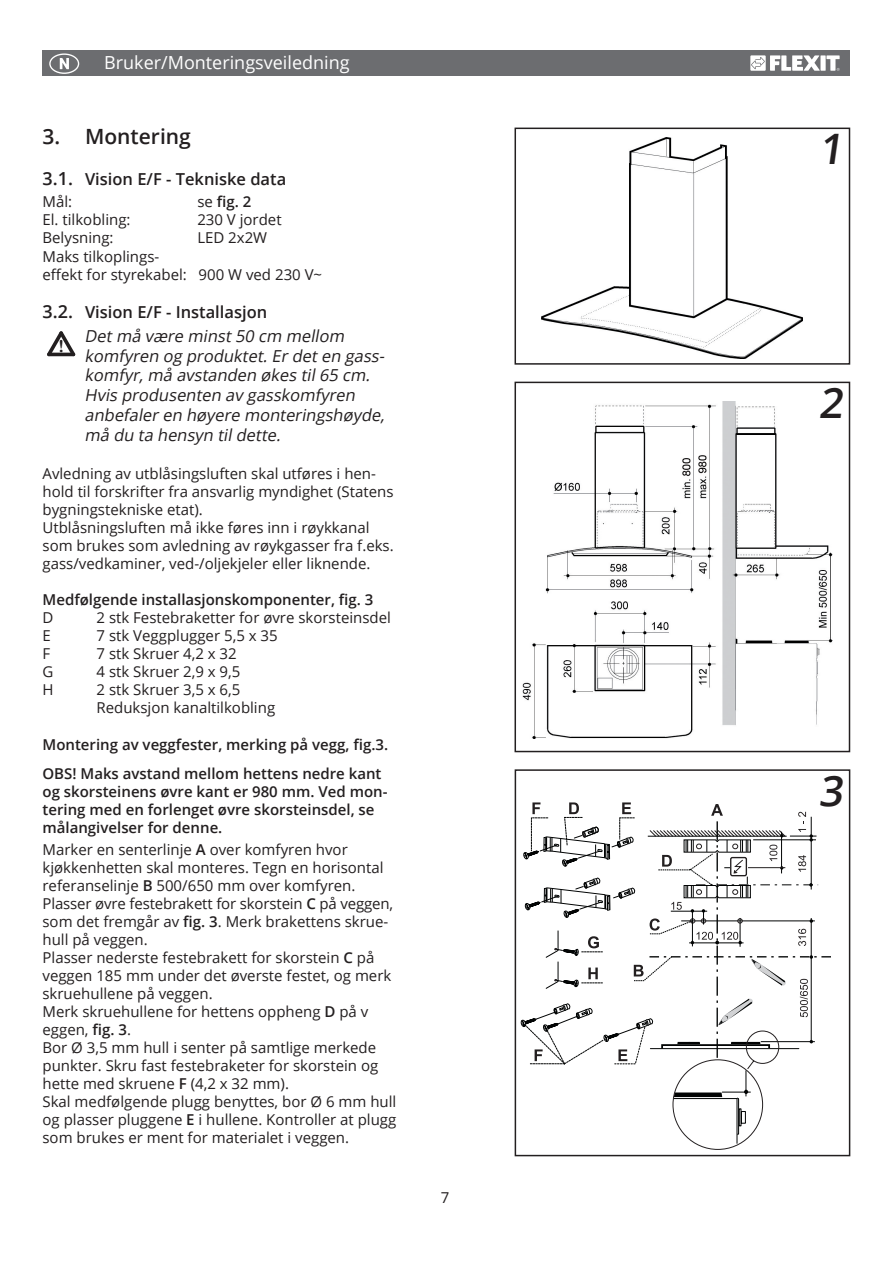
<style>
.page{position:relative;width:893px;height:1263px;background:#fff}
.page>*{position:absolute;margin:0;border:0;box-sizing:border-box;transform-origin:0 0}
.t1{font:600 42px "Open Sans";color:#231f20}
.t2{font:600 21px "Open Sans";color:#231f20}
.t3{font:700 18.9px "Garamond";color:#231f20}
.t4{font:18px "Open Sans";color:#fff}
.t5{font:italic 16.5px/19.8px "Open Sans";color:#231f20}
.t6{font:600 16.5px "Open Sans";color:#231f20}
.t7{font:15px/18px "Open Sans";color:#231f20}
.t8{font:600 15px/18px "Open Sans";color:#231f20}
.s1{font-size:18px}
.s2{font-weight:400}
.s3{font-weight:600;font-style:normal;font-size:18px}
.s4{font-weight:600;font-style:normal}
.s5{font-weight:600}
</style>
<div class="page">
<div style="left:515px;top:769px;width:335px;height:387px;border:2px solid #231f20"></div>
<img style="left:541px;top:138px;width:262px;height:220px">
<img style="left:522px;top:401px;width:311px;height:338px">
<hr style="left:737px;top:1098px;width:1px;height:46px;background:#020404">
<svg style="left:521px;top:802px;width:310px;height:332px"></svg>
<div style="left:514px;top:128px;width:336px;height:237px;border:2px solid #231f20"></div>
<div style="left:514px;top:382px;width:336px;height:370px;border:2px solid #231f20"></div>
<svg style="left:47px;top:331px;width:29px;height:26px"></svg>
<div style="left:43px;top:50px;width:807px;height:26px;background:#6c6d70"></div>
<div style="left:820px;top:55px;width:6px;height:16px;background:#fff"></div>
<svg style="left:826px;top:55px;width:14px;height:16px"></svg>
<svg style="left:750px;top:55px;width:70px;height:16px"></svg>
<div style="left:49px;top:53px;width:30px;height:21px;border:1px solid #fff;border-radius:50%"></div>
<svg style="left:60px;top:58px;width:9px;height:11px"></svg>
<p class="t4" style="left:104px;top:50px;width:247px">Bruker/Monteringsveiledning</p>
<h2 class="t2" style="left:43px;top:122px;width:150px">3. Montering</h2>
<p class="t6" style="left:43px;top:167px;width:245px"><span class="s1">3.1.</span> Vision E/F - Tekniske data</p>
<p class="t7" style="left:43px;top:192px;width:31px">Mål:</p>
<p class="t8" style="left:197px;top:192px;width:55px"><span class="s2">se</span> fig. 2</p>
<p class="t7" style="left:43px;top:210px;width:90px">El. tilkobling:</p>
<p class="t7" style="left:197px;top:210px;width:86px">230 V jordet</p>
<p class="t7" style="left:43px;top:228px;width:73px">Belysning:</p>
<p class="t7" style="left:197px;top:228px;width:71px">LED 2x2W</p>
<p class="t7" style="left:43px;top:248px;width:281px">Maks tilkoplings-<br>effekt for styrekabel: 900 W ved 230 V~</p>
<p class="t5" style="left:85px;top:299px;width:265px;line-height:24px;text-indent:-42px"><span class="s3">3.2.</span> <span class="s4">Vision E/F - Installasjon<br></span>Detmå være minst50 cm mellom</p>
<p class="t5" style="left:85px;top:345px;width:305px">komfyren og produktet.Erdeten gass&shy;komfyr,må avstanden økes til65 cm.<br>Hvis produsenten av gasskomfyren anbefaleren høyere monteringshøyde, må du ta hensyn tildette.</p>
<p class="t7" style="left:43px;top:464px;width:353px">Avledning av utblåsingsluften skal utføres i hen&shy;hold til forskrifter fra ansvarlig myndighet (Statens bygningstekniske etat).<br>Utblåsningsluften må ikke føres inn i røykkanal som brukes som avledning av røykgasser fra f.eks. gass/vedkaminer, ved-/oljekjeler eller liknende.</p>
<p class="t8" style="left:43px;top:590px;width:332px">Medfølgende installasjonskomponenter, fig. 3</p>
<p class="t7" style="left:43px;top:608px;width:12px">D</p>
<p class="t7" style="left:97px;top:608px;width:296px">2 stk Festebraketter for øvre skorsteinsdel</p>
<p class="t7" style="left:43px;top:626px;width:10px">E</p>
<p class="t7" style="left:97px;top:626px;width:183px">7 stk Veggplugger 5,5 x 35</p>
<p class="t7" style="left:43px;top:644px;width:9px">F</p>
<p class="t7" style="left:97px;top:644px;width:142px">7 stk Skruer 4,2 x 32</p>
<p class="t7" style="left:43px;top:662px;width:12px">G</p>
<p class="t7" style="left:97px;top:662px;width:145px">4 stk Skruer 2,9 x 9,5</p>
<p class="t7" style="left:43px;top:680px;width:13px">H</p>
<p class="t7" style="left:97px;top:680px;width:180px">2 stk Skruer 3,5 x 6,5<br>Reduksjon kanaltilkobling</p>
<p class="t8" style="left:43px;top:730px;width:347px;line-height:28.5px">Montering av veggfester, merking på vegg, fig.3.<br>OBS! Maks avstand mellom hettens nedre kant</p>
<p class="t8" style="left:43px;top:782px;width:346px">og skorsteinens øvre kant er 980 mm. Ved mon&shy;tering med en forlenget øvre skorsteinsdel, se målangivelser for denne.</p>
<p class="t7" style="left:43px;top:840px;width:355px">Marker en senterlinje <span class="s5">A</span> over komfyren hvor kjøkkenhetten skal monteres. Tegn en horisontal referanselinje <span class="s5">B</span> 500/650 mm over komfyren.<br>Plasser øvre festebrakett for skorstein <span class="s5">C</span> på veggen, som det fremgår av <span class="s5">fig. 3</span>. Merk brakettens skrue&shy;hull på veggen.<br>Plasser nederste festebrakett for skorstein <span class="s5">C</span> på veggen 185 mm under det øverste festet, og merk skruehullene på veggen.<br>Merk skruehullene for hettens oppheng <span class="s5">D</span> på v eggen, <span class="s5">fig. 3</span>.<br>Bor Ø 3,5 mm hull i senter på samtlige merkede punkter. Skru fast festebraketer for skorstein og hette med skruene <span class="s5">F</span> (4,2 x 32 mm).<br>Skal medfølgende plugg benyttes, bor Ø 6 mm hull og plasser pluggene <span class="s5">E</span> i hullene. Kontroller at plugg som brukes er ment for materialet i veggen.</p>
<p class="t3" style="left:59px;top:333px;width:6px">!</p>
<p class="t7" style="left:441px;top:1188px;width:10px">7</p>
<h1 class="t1" style="left:819px;top:120px;width:33px">1</h1>
<h1 class="t1" style="left:819px;top:374px;width:33px">2</h1>
<h1 class="t1" style="left:819px;top:761px;width:33px">3</h1>
</div>
